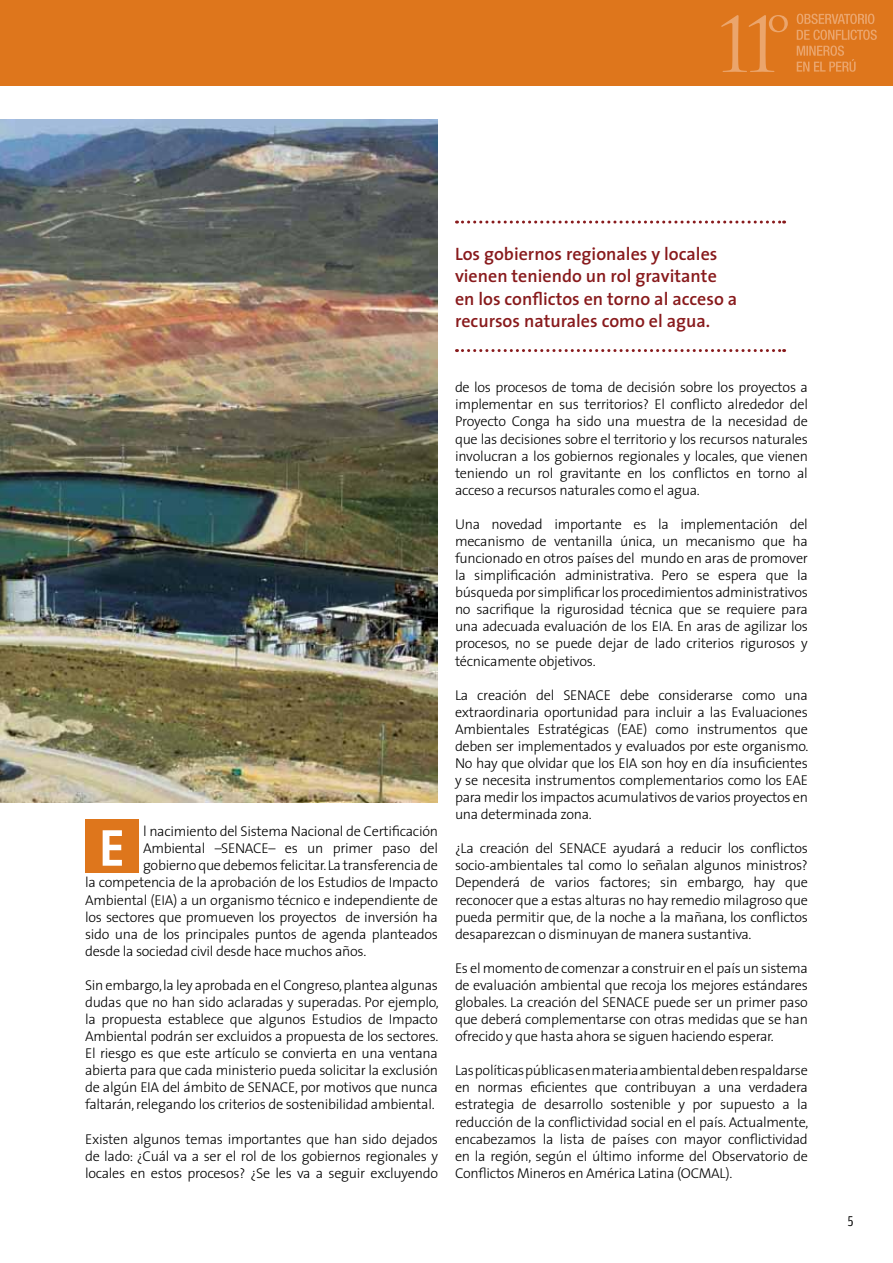
<style>
.page{position:relative;width:893px;height:1263px;background:#fff}
.page>*{position:absolute;margin:0;border:0;box-sizing:border-box;transform-origin:0 0}
.t1{font:700 52.5px "The Sans";color:#fff}
.t2{font:600 18px/22.5px "The Sans";color:#881a1c}
.t3{font:15px "Amplitude Cond";color:#000}
.t4{font:300 14.25px/17.1px "The Sans";letter-spacing:-.02em;color:#000;text-align:justify}
</style>
<div class="page">
<div style="left:0;top:0;width:893px;height:85px;background:#de761c"></div>
<svg style="left:797px;top:46px;width:59px;height:26px"></svg>
<svg style="left:797px;top:30px;width:80px;height:10px"></svg>
<svg style="left:797px;top:14px;width:77px;height:10px"></svg>
<svg style="left:721px;top:15px;width:67px;height:57px"></svg>
<div style="left:85px;top:819px;width:54px;height:54px;background:#de761c"></div>
<img style="left:0;top:119px;width:438px;height:683px">
<svg style="left:456px;top:221px;width:329px;height:3px"></svg>
<svg style="left:456px;top:349px;width:329px;height:3px"></svg>
<p class="t2" style="left:455px;top:242px;width:284px">Los gobiernos regionales y locales vienen teniendo un rol gravitante en los conflictos en torno al acceso a recursos naturales como el agua.</p>
<h1 class="t1" style="left:99px;top:804px;width:21px">E</h1>
<p class="t4" style="left:143px;top:822px;width:296px">l nacimiento del Sistema Nacional de Certificación</p>
<p class="t4" style="left:143px;top:839px;width:296px">Ambiental –SENACE– es un primer paso del</p>
<p class="t4" style="left:143px;top:856px;width:296px">gobierno que debemos felicitar. La transferencia de</p>
<p class="t4" style="left:85px;top:873px;width:354px">la competencia de la aprobación de los Estudios de Impacto</p>
<p class="t4" style="left:85px;top:891px;width:354px">Ambiental (EIA) a un organismo técnico e independiente de</p>
<p class="t4" style="left:85px;top:908px;width:354px">los sectores que promueven los proyectos de inversión ha</p>
<p class="t4" style="left:85px;top:925px;width:354px">sido una de los principales puntos de agenda planteados</p>
<p class="t4" style="left:85px;top:942px;width:283px">desde la sociedad civil desde hace muchos años.</p>
<p class="t4" style="left:85px;top:976px;width:355px">Sin embargo, la ley aprobada en el Congreso, plantea algunas dudas que no han sido aclaradas y superadas. Por ejemplo, la propuesta establece que algunos Estudios de Impacto Ambiental podrán ser excluidos a propuesta de los sectores.<br>El riesgo es que este artículo se convierta en una ventana abierta para que cada ministerio pueda solicitar la exclusión de algún EIA del ámbito de SENACE, por motivos que nunca faltarán, relegando los criterios de sostenibilidad ambiental.</p>
<p class="t4" style="left:85px;top:1130px;width:354px">Existen algunos temas importantes que han sido dejados de lado: ¿Cuál va a ser el rol de los gobiernos regionales y locales en estos procesos? ¿Se les va a seguir excluyendo</p>
<p class="t4" style="left:455px;top:378px;width:354px">de los procesos de toma de decisión sobre los proyectos a implementar en sus territorios? El conflicto alrededor del Proyecto Conga ha sido una muestra de la necesidad de que las decisiones sobre el territorio y los recursos naturales involucran a los gobiernos regionales y locales, que vienen teniendo un rol gravitante en los conflictos en torno al acceso a recursos naturales como el agua.</p>
<p class="t4" style="left:455px;top:515px;width:354px">Una novedad importante es la implementación del mecanismo de ventanilla única, un mecanismo que ha funcionado en otros países del mundo en aras de promover la simplificación administrativa. Pero se espera que la búsqueda por simplificar los procedimientos administrativos no sacrifique la rigurosidad técnica que se requiere para una adecuada evaluación de los EIA. En aras de agilizar los procesos, no se puede dejar de lado criterios rigurosos y técnicamente objetivos.</p>
<p class="t4" style="left:455px;top:686px;width:355px">La creación del SENACE debe considerarse como una extraordinaria oportunidad para incluir a las Evaluaciones Ambientales Estratégicas (EAE) como instrumentos que deben ser implementados y evaluados por este organismo.<br>No hay que olvidar que los EIA son hoy en día insuficientes y se necesita instrumentos complementarios como los EAE para medir los impactos acumulativos de varios proyectos en una determinada zona.</p>
<p class="t4" style="left:455px;top:839px;width:354px">¿La creación del SENACE ayudará a reducir los conflictos socio-ambientales tal como lo señalan algunos ministros?<br>Dependerá de varios factores; sin embargo, hay que reconocer que a estas alturas no hay remedio milagroso que pueda permitir que, de la noche a la mañana, los conflictos desaparezcan o disminuyan de manera sustantiva.</p>
<p class="t4" style="left:455px;top:959px;width:354px">Es el momento de comenzar a construir en el país un sistema de evaluación ambiental que recoja los mejores estándares globales. La creación del SENACE puede ser un primer paso que deberá complementarse con otras medidas que se han ofrecido y que hasta ahora se siguen haciendo esperar.</p>
<p class="t4" style="left:455px;top:1061px;width:355px">Las políticas públicas en materia ambiental deben respaldarse en normas eficientes que contribuyan a una verdadera estrategia de desarrollo sostenible y por supuesto a la reducción de la conflictividad social en el país. Actualmente, encabezamos la lista de países con mayor conflictividad en la región, según el último informe del Observatorio de Conflictos Mineros en América Latina (OCMAL).</p>
<p class="t3" style="left:848px;top:1213px;width:7px">5</p>
</div>
